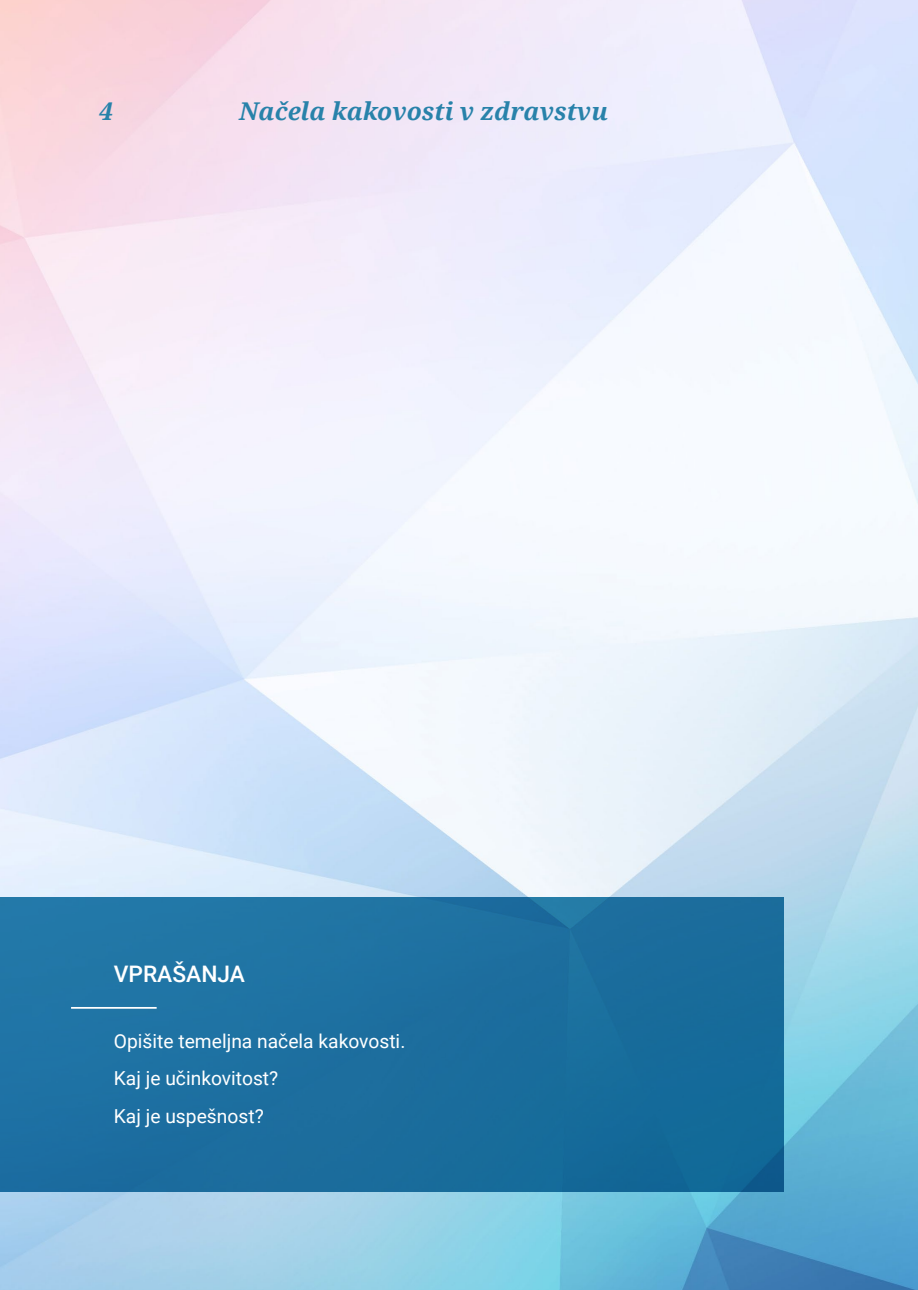
<style>
.page{position:relative;width:918px;height:1290px;background:#fff}
.page>*{position:absolute;margin:0;border:0;box-sizing:border-box;transform-origin:0 0}
.t1{font:italic 700 24.5px "Noto Serif";color:#2882aa}
.t2{font:500 22.75px "Roboto";color:#fff}
.t3{font:19.25px/38px "Roboto";color:#fff}
</style>
<div class="page">
<img style="left:0;top:0;width:918px;height:1290px">
<div style="left:0;top:897px;width:784px;height:294px;background:#1c6d9e"></div>
<hr style="left:71px;top:1007px;width:86px;height:2px;background:#fff">
<p class="t1" style="left:99px;top:94px;width:15px">4</p>
<p class="t1" style="left:239px;top:94px;width:370px">Načela kakovosti v zdravstvu</p>
<p class="t2" style="left:114px;top:958px;width:133px">VPRAŠANJA</p>
<p class="t3" style="left:114px;top:1021px;width:293px">Opišite temeljna načela kakovosti.<br>Kaj je učinkovitost?<br>Kaj je uspešnost?</p>
</div>
